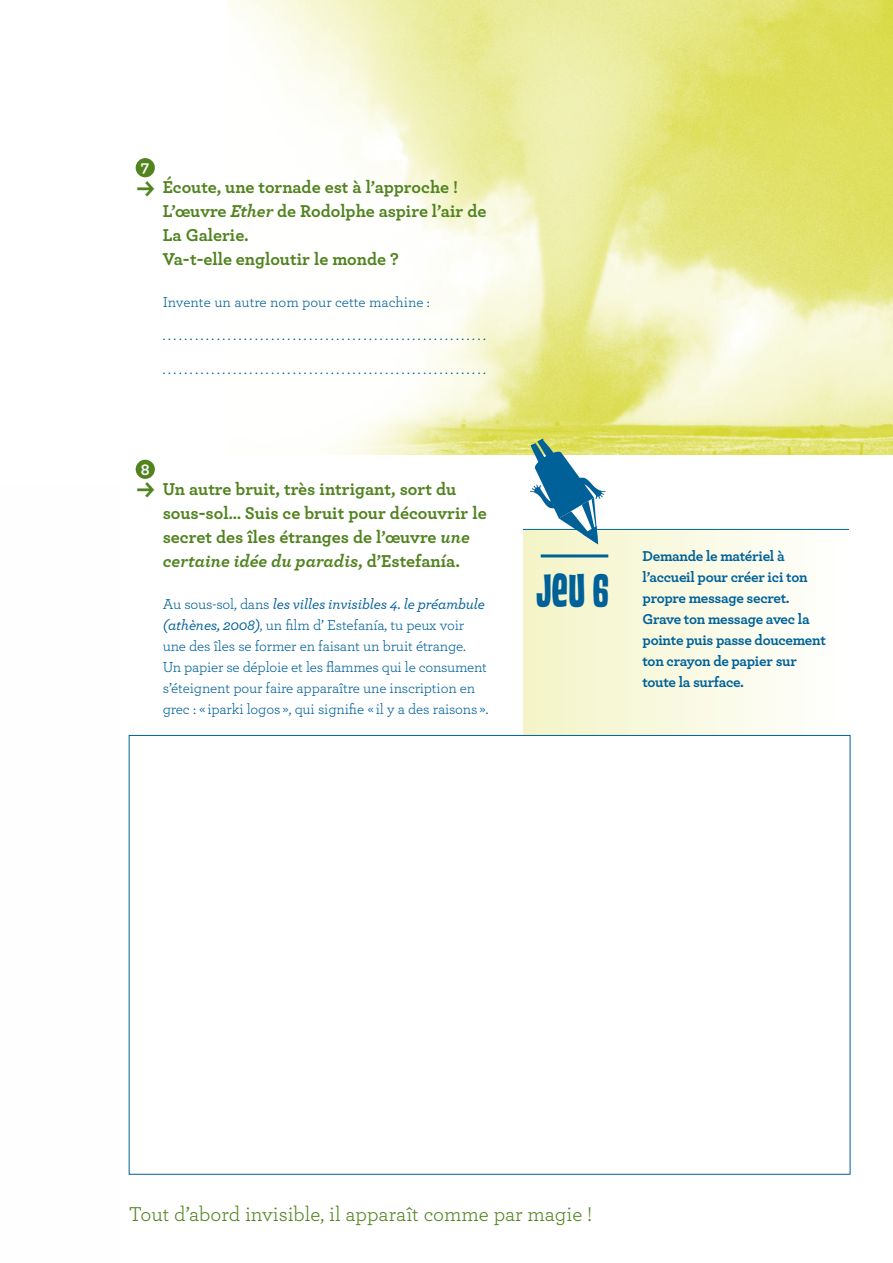
<style>
.page{position:relative;width:893px;height:1263px;background:#fff}
.page>*{position:absolute;margin:0;border:0;box-sizing:border-box;transform-origin:0 0}
.t1{font:45px "House Movements Custom";color:#006199}
.t2{font:21px "Archer";letter-spacing:-.005em;color:#51831f}
.t3{font:700 18px/24px "Archer";color:#51831f}
.t4{font:700 16.5px "Archer";color:#fff}
.t5{font:15px/21px "Archer";letter-spacing:-.01em;color:#006199}
.t6{font:700 15px/21px "Archer";letter-spacing:-.02em;color:#006199}
.s1{font-style:italic}
.s2{font-weight:500;font-style:italic}
</style>
<div class="page">
<img style="left:228px;top:0;width:665px;height:455px">
<div style="left:136px;top:158px;width:19px;height:19px;background:#51831f;border-radius:50%"></div>
<div style="left:136px;top:460px;width:19px;height:19px;background:#51831f;border-radius:50%"></div>
<div style="left:523px;top:530px;width:326px;height:205px;background:linear-gradient(to right,#f4f4c7,#fff)"></div>
<hr style="left:523px;top:529px;width:326px;height:1px;background:#006199">
<hr style="left:541px;top:554px;width:67px;height:3px;background:#006199">
<div style="left:129px;top:735px;width:721px;height:440px;background:#fff;border:1px solid #006199"></div>
<svg style="left:530px;top:438px;width:76px;height:106px"></svg>
<p class="t4" style="left:141px;top:153px;width:10px">7</p>
<p class="t3" style="left:163px;top:174px;width:325px">Écoute, une tornade est à l’approche !<br>L’œuvre <span class="s1">Ether</span> de Rodolphe aspire l’air de<br>La Galerie.<br>Va-t-elle engloutir le monde ?</p>
<p class="t5" style="left:163px;top:291px;width:269px">Invente un autre nom pour cette machine :</p>
<p class="t5" style="left:163px;top:324px;width:325px">............................................................</p>
<p class="t5" style="left:163px;top:357px;width:325px">............................................................</p>
<p class="t4" style="left:141px;top:457px;width:10px">8</p>
<p class="t3" style="left:163px;top:476px;width:325px">Un autre bruit, très intrigant, sort du sous-sol… Suis ce bruit pour découvrir le secret des îles étranges de l’œuvre <span class="s1">une certaine idée du paradis</span>, d’Estefanía.</p>
<p class="t5" style="left:163px;top:593px;width:327px">Au sous-sol, dans <span class="s2">les villes invisibles 4. le préambule (athènes, 2008)</span>, un film d’ Estefanía, tu peux voir une des îles se former en faisant un bruit étrange.<br>Un papier se déploie et les flammes qui le consument s’éteignent pour faire apparaître une inscription en grec : « iparki logos », qui signifie « il y a des raisons ».</p>
<h1 class="t1" style="left:536px;top:563px;width:74px">Jeu 6</h1>
<p class="t6" style="left:643px;top:544px;width:185px">Demande le matériel à l’accueil pour créer ici ton propre message secret.<br>Grave ton message avec la pointe puis passe doucement ton crayon de papier sur toute la surface.</p>
<h2 class="t2" style="left:129px;top:1199px;width:465px">Tout d’abord invisible, il apparaît comme par magie !</h2>
</div>
